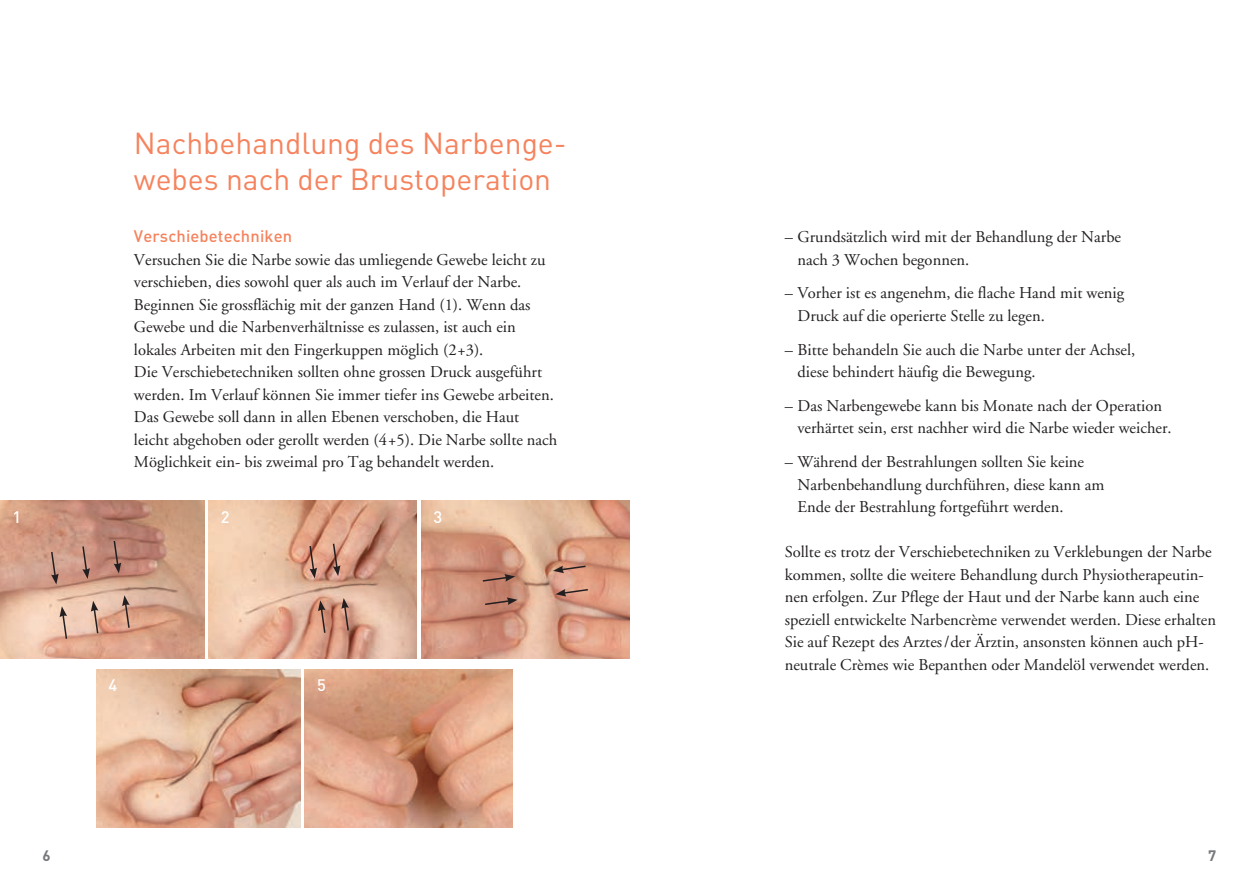
<style>
.page{position:relative;width:1259px;height:893px;background:#fff}
.page>*{position:absolute;margin:0;border:0;box-sizing:border-box;transform-origin:0 0}
.t1{font:30px/36px "DIN";color:#f5835d}
.t2{font:16.5px/22.5px "Adobe Garamond";color:#231f20}
.t3{font:500 16.5px "DIN";letter-spacing:.01em;color:#f5835d}
.t4{font:500 16.5px "DIN";color:#fff}
.t5{font:700 15px "DIN";color:#76787b}
</style>
<div class="page">
<img style="left:421px;top:501px;width:208px;height:157px">
<img style="left:96px;top:670px;width:204px;height:157px">
<img style="left:0;top:501px;width:204px;height:157px">
<img style="left:304px;top:670px;width:209px;height:157px">
<img style="left:208px;top:501px;width:209px;height:157px">
<svg style="left:50px;top:550px;width:9px;height:34px"></svg>
<svg style="left:308px;top:544px;width:9px;height:34px"></svg>
<svg style="left:483px;top:597px;width:34px;height:9px"></svg>
<svg style="left:122px;top:595px;width:9px;height:34px"></svg>
<svg style="left:81px;top:545px;width:9px;height:34px"></svg>
<svg style="left:332px;top:542px;width:8px;height:34px"></svg>
<svg style="left:481px;top:574px;width:34px;height:9px"></svg>
<svg style="left:91px;top:601px;width:8px;height:34px"></svg>
<svg style="left:341px;top:598px;width:9px;height:34px"></svg>
<svg style="left:553px;top:565px;width:34px;height:8px"></svg>
<svg style="left:113px;top:539px;width:8px;height:34px"></svg>
<svg style="left:60px;top:606px;width:8px;height:34px"></svg>
<svg style="left:318px;top:600px;width:8px;height:34px"></svg>
<svg style="left:555px;top:588px;width:34px;height:9px"></svg>
<h1 class="t1" style="left:134px;top:125px;width:434px">Nachbehandlung des Narbenge&shy;webes nach der Brustoperation</h1>
<p class="t3" style="left:134px;top:226px;width:160px">Verschiebetechniken</p>
<p class="t2" style="left:134px;top:249px;width:425px">Versuchen Sie die Narbe sowie das umliegende Gewebe leicht zu verschieben, dies sowohl quer als auch im Verlauf der Narbe.<br>Beginnen Sie grossflächig mit der ganzen Hand (1). Wenn das Gewebe und die Narbenverhältnisse es zulassen, ist auch ein lokales Arbeiten mit den Fingerkuppen möglich (2+3).<br>Die Verschiebetechniken sollten ohne grossen Druck ausgeführt werden. Im Verlauf können Sie immer tiefer ins Gewebe arbeiten.<br>Das Gewebe soll dann in allen Ebenen verschoben, die Haut leicht abgehoben oder gerollt werden (4+5). Die Narbe sollte nach Möglichkeit ein- bis zweimal pro Tag behandelt werden.</p>
<p class="t4" style="left:12px;top:506px;width:10px">1</p>
<p class="t4" style="left:221px;top:506px;width:10px">2</p>
<p class="t4" style="left:433px;top:506px;width:10px">3</p>
<p class="t4" style="left:109px;top:674px;width:10px">4</p>
<p class="t4" style="left:317px;top:674px;width:10px">5</p>
<p class="t2" style="left:797px;top:226px;width:325px;text-indent:-13px">– Grundsätzlich wird mit der Behandlung der Narbe nach 3 Wochen begonnen.</p>
<p class="t2" style="left:797px;top:282px;width:328px;text-indent:-13px">– Vorher ist es angenehm, die flache Hand mit wenig<br>Druck auf die operierte Stelle zu legen.</p>
<p class="t2" style="left:797px;top:339px;width:339px;text-indent:-13px">– Bitte behandeln Sie auch die Narbe unter der Achsel, diese behindert häufig die Bewegung.</p>
<p class="t2" style="left:797px;top:395px;width:376px;text-indent:-13px">– Das Narbengewebe kann bis Monate nach der Operation verhärtet sein, erst nachher wird die Narbe wieder weicher.</p>
<p class="t2" style="left:797px;top:451px;width:308px;text-indent:-13px">– Während der Bestrahlungen sollten Sie keine<br>Narbenbehandlung durchführen, diese kann am<br>Ende der Bestrahlung fortgeführt werden.</p>
<p class="t2" style="left:784px;top:541px;width:433px">Sollte es trotz der Verschiebetechniken zu Verklebungen der Narbe kommen, sollte die weitere Behandlung durch Physiotherapeutin&shy;nen erfolgen. Zur Pflege der Haut und der Narbe kann auch eine speziell entwickelte Narbencrème verwendet werden. Diese erhalten Sie auf Rezept des Arztes/der Ärztin, ansonsten können auch pH&shy;neutrale Crèmes wie Bepanthen oder Mandelöl verwendet werden.</p>
<p class="t5" style="left:43px;top:846px;width:10px">6</p>
<p class="t5" style="left:1208px;top:846px;width:10px">7</p>
</div>
